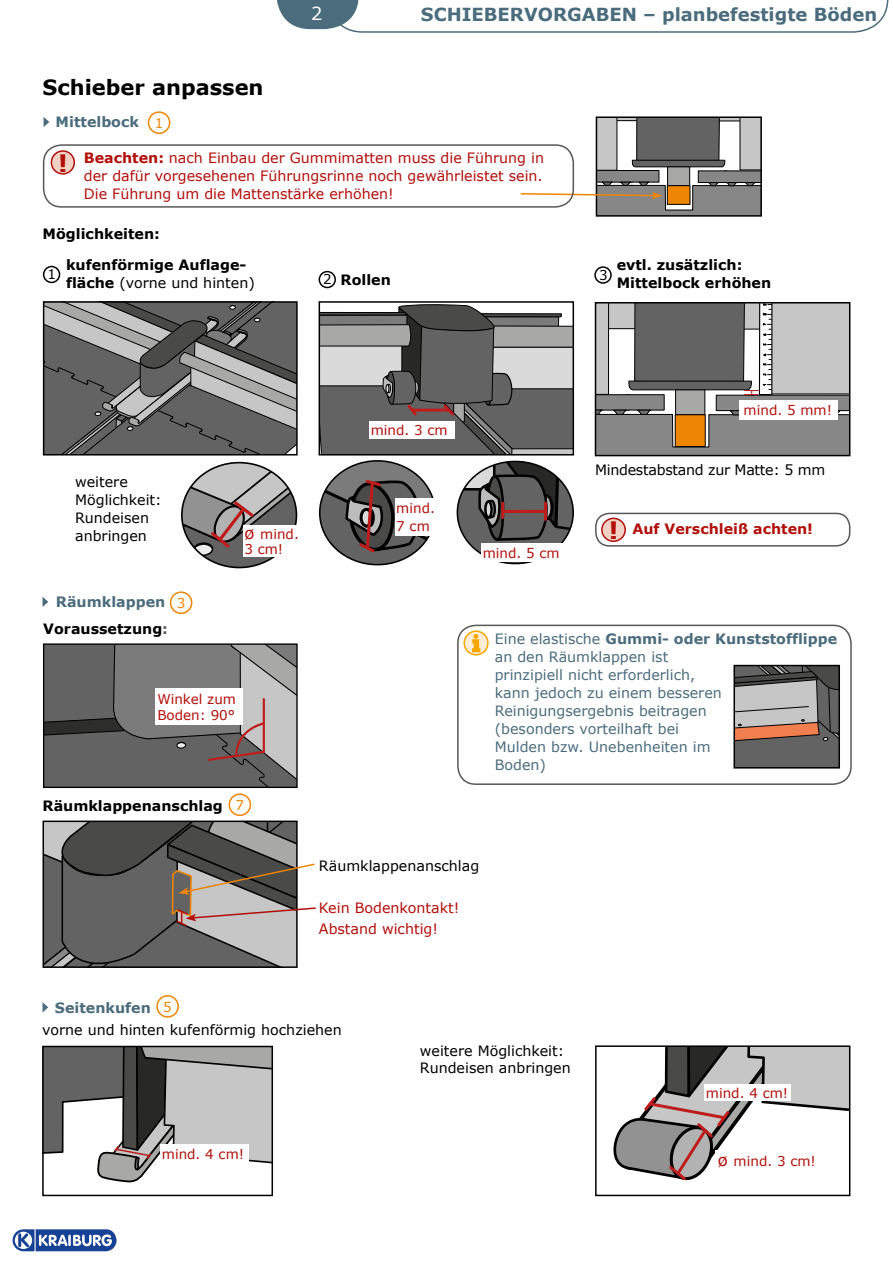
<style>
.page{position:relative;width:893px;height:1263px;background:#fff}
.page>*{position:absolute;margin:0;border:0;box-sizing:border-box;transform-origin:0 0}
.t1{font:700 21px "Verdana";color:#000}
.t2{font:700 18px "Verdana";color:#4a6c7d}
.t3{font:18px "Verdana";color:#fff}
.t4{font:14.25px/18px "Verdana";color:#4a6c7d}
.t5{font:14.25px/18px "Verdana";color:#b20f0a}
.t6{font:14.25px/18px "Verdana";color:#000}
.t7{font:700 14.25px/18px "Verdana";color:#000}
.t8{font:700 14.25px "Verdana";color:#4a6c7d}
.t9{font:14.25px "Verdana";letter-spacing:-.02em;color:#000}
.t10{font:700 14.25px "Verdana";color:#b20f0a}
.t11{font:13.5px/15px "Verdana";color:#b20f0a}
.t12{font:13.5px "Verdana";color:#000}
.t13{font:13.5px "Verdana";color:#ee8503}
.s1{font-weight:400;font-size:13.5px;color:#ee8503}
.s2{font-weight:700;font-size:24px}
.s3{font-weight:700}
.s4{font-weight:400}
.s5{color:#575756}
.s6{font-size:16.5px}
.s7{font-size:24px}
</style>
<div class="page">
<svg style="left:598px;top:305px;width:249px;height:148px;background:#999592"></svg>
<div style="left:595px;top:302px;width:255px;height:154px;border:2px solid #000"></div>
<svg style="left:44px;top:304px;width:253px;height:152px;background:#737272"></svg>
<div style="left:43px;top:301px;width:255px;height:154px;border:2px solid #000"></div>
<div style="left:739px;top:400px;width:99px;height:20px;background:#fff"></div>
<div style="left:319px;top:301px;width:255px;height:154px;border:2px solid #000"></div>
<svg style="left:182px;top:463px;width:114px;height:104px"></svg>
<div style="left:243px;top:525px;width:64px;height:32px;background:#fff"></div>
<svg style="left:457px;top:461px;width:116px;height:102px"></svg>
<svg style="left:485px;top:501px;width:7px;height:16px"></svg>
<div style="left:484px;top:500px;width:9px;height:19px;border:2px solid #000;border-radius:50%"></div>
<div style="left:457px;top:461px;width:117px;height:103px;border:2px solid #000;border-radius:50%"></div>
<hr style="left:501px;top:503px;width:3px;height:14px;background:#bd1d1d">
<hr style="left:544px;top:503px;width:3px;height:16px;background:#bd1d1d">
<hr style="left:504px;top:510px;width:39px;height:3px;background:#bd1d1d">
<div style="left:481px;top:543px;width:82px;height:19px;background:#fff"></div>
<svg style="left:320px;top:461px;width:114px;height:104px"></svg>
<div style="left:395px;top:498px;width:49px;height:38px;background:#fff"></div>
<svg style="left:319px;top:304px;width:254px;height:151px;background:#7d7c7c"></svg>
<div style="left:369px;top:421px;width:86px;height:18px;background:#fff"></div>
<div style="left:170px;top:591px;width:22px;height:23px;border:2px solid #ee8503;border-radius:50%"></div>
<svg style="left:45px;top:645px;width:251px;height:141px;background:#767474"></svg>
<div style="left:43px;top:643px;width:255px;height:145px;border:1px solid #000"></div>
<div style="left:155px;top:689px;width:87px;height:36px;background:#fff"></div>
<div style="left:595px;top:1045px;width:255px;height:151px;border:2px solid #000"></div>
<svg style="left:596px;top:1046px;width:254px;height:137px"></svg>
<div style="left:704px;top:1084px;width:87px;height:16px;background:#fff"></div>
<div style="left:148px;top:111px;width:22px;height:23px;border:2px solid #ee8503;border-radius:50%"></div>
<div style="left:594px;top:266px;width:18px;height:18px;border:2px solid #000;border-radius:50%"></div>
<div style="left:43px;top:266px;width:17px;height:17px;border:2px solid #000;border-radius:50%"></div>
<div style="left:319px;top:271px;width:17px;height:17px;border:2px solid #000;border-radius:50%"></div>
<svg style="left:43px;top:1046px;width:229px;height:149px"></svg>
<div style="left:229px;top:793px;width:22px;height:23px;border:2px solid #ee8503;border-radius:50%"></div>
<svg style="left:44px;top:117px;width:5px;height:10px"></svg>
<svg style="left:43px;top:597px;width:5px;height:10px"></svg>
<svg style="left:43px;top:1002px;width:5px;height:10px"></svg>
<div style="left:156px;top:995px;width:23px;height:23px;border:2px solid #ee8503;border-radius:50%"></div>
<svg style="left:43px;top:821px;width:273px;height:146px;background:#797674"></svg>
<svg style="left:520px;top:117px;width:242px;height:99px"></svg>
<svg style="left:277px;top:0;width:611px;height:33px"></svg>
<div style="left:43px;top:144px;width:531px;height:64px;border:2px solid #575756;border-radius:18px"></div>
<div style="left:51px;top:151px;width:23px;height:23px;background:#f1d1c3;border-radius:50%"></div>
<div style="left:51px;top:150px;width:24px;height:25px;border:2px solid #b20f0a;border-radius:50%"></div>
<div style="left:595px;top:513px;width:255px;height:34px;border:2px solid #575756;border-radius:14px"></div>
<div style="left:602px;top:518px;width:23px;height:23px;background:#f1d1c3;border-radius:50%"></div>
<div style="left:601px;top:518px;width:25px;height:24px;border:2px solid #b20f0a;border-radius:50%"></div>
<div style="left:457px;top:625px;width:395px;height:160px;border:2px solid #575756;border-radius:18px"></div>
<svg style="left:464px;top:631px;width:24px;height:24px"></svg>
<div style="left:463px;top:630px;width:26px;height:25px;border:2px solid #f7a600;border-radius:50%"></div>
<svg style="left:472px;top:634px;width:8px;height:18px"></svg>
<svg style="left:736px;top:668px;width:101px;height:97px;background:#887c78"></svg>
<div style="left:733px;top:665px;width:107px;height:103px;border:2px solid #000"></div>
<svg style="left:12px;top:1229px;width:105px;height:23px"></svg>
<h1 class="t1" style="left:43px;top:73px;width:223px">Schieber anpassen</h1>
<p class="t8" style="left:56px;top:112px;width:109px">Mittelbock <span class="s1">1</span></p>
<p class="t3" style="left:311px;top:1px;width:13px">2</p>
<p class="t2" style="left:421px;top:2px;width:458px">SCHIEBERVORGABEN – planbefestigte Böden</p>
<p class="t5" style="left:84px;top:149px;width:462px;text-align:justify;text-indent:-26px"><span class="s2">!</span> <span class="s3">Beachten:</span> nach Einbau der Gummimatten muss die Führung in der dafür vorgesehenen Führungsrinne noch gewährleistet sein.<br>Die Führung um die Mattenstärke erhöhen!</p>
<p class="t7" style="left:43px;top:225px;width:119px">Möglichkeiten:</p>
<p class="t12" style="left:48px;top:265px;width:10px">1</p>
<p class="t12" style="left:599px;top:266px;width:10px">3</p>
<p class="t7" style="left:66px;top:255px;width:190px">kufenförmige Auflage&shy;fläche <span class="s4">(vorne und hinten)</span></p>
<p class="t7" style="left:341px;top:270px;width:52px">Rollen</p>
<p class="t12" style="left:323px;top:270px;width:10px">2</p>
<p class="t7" style="left:617px;top:256px;width:156px">evtl. zusätzlich:<br>Mittelbock erhöhen</p>
<p class="t11" style="left:371px;top:423px;width:78px">mind. 3 cm</p>
<p class="t11" style="left:744px;top:403px;width:90px">mind. 5 mm!</p>
<p class="t6" style="left:75px;top:472px;width:88px">weitere<br>Möglichkeit:<br>Rundeisen anbringen</p>
<p class="t8" style="left:56px;top:592px;width:131px">Räumklappen <span class="s1">3</span></p>
<p class="t7" style="left:43px;top:619px;width:126px">Voraussetzung<span class="s5">:</span></p>
<p class="t11" style="left:244px;top:527px;width:56px"><span class="s6">ø</span> mind.<br>3 cm!</p>
<p class="t11" style="left:157px;top:691px;width:80px;line-height:16.2px">Winkel zum<br>Boden: 90°</p>
<p class="t7" style="left:43px;top:796px;width:182px">Räumklappenanschlag</p>
<p class="t13" style="left:236px;top:796px;width:10px">7</p>
<p class="t11" style="left:396px;top:499px;width:40px;line-height:18px">mind.<br>7 cm</p>
<p class="t9" style="left:595px;top:460px;width:232px">Mindestabstand zur Matte: 5 mm</p>
<p class="t11" style="left:483px;top:545px;width:78px">mind. 5 cm</p>
<p class="t10" style="left:609px;top:519px;width:206px"><span class="s7">!</span> Auf Verschleiß achten!</p>
<p class="t4" style="left:495px;top:630px;width:344px">Eine elastische <span class="s3">Gummi- oder Kunststofflippe </span>an den Räumklappen ist<br>prinzipiell nicht erforderlich,<br>kann jedoch zu einem besseren<br>Reinigungsergebnis beitragen<br>(besonders vorteilhaft bei<br>Mulden bzw. Unebenheiten im<br>Boden)</p>
<p class="t6" style="left:319px;top:856px;width:162px">Räumklappenanschlag</p>
<p class="t5" style="left:319px;top:897px;width:142px;line-height:21px">Kein Bodenkontakt!<br>Abstand wichtig!</p>
<p class="t8" style="left:55px;top:997px;width:97px">Seitenkufen</p>
<p class="t13" style="left:163px;top:997px;width:10px">5</p>
<p class="t6" style="left:42px;top:1021px;width:301px">vorne und hinten kufenförmig hochziehen</p>
<p class="t11" style="left:162px;top:1146px;width:84px">mind. 4 cm!</p>
<p class="t6" style="left:420px;top:1042px;width:152px;line-height:17.1px">weitere Möglichkeit:<br>Rundeisen anbringen</p>
<p class="t11" style="left:706px;top:1085px;width:84px">mind. 4 cm!</p>
<p class="t11" style="left:718px;top:1153px;width:100px"><span class="s6">ø</span> mind. 3 cm!</p>
</div>
